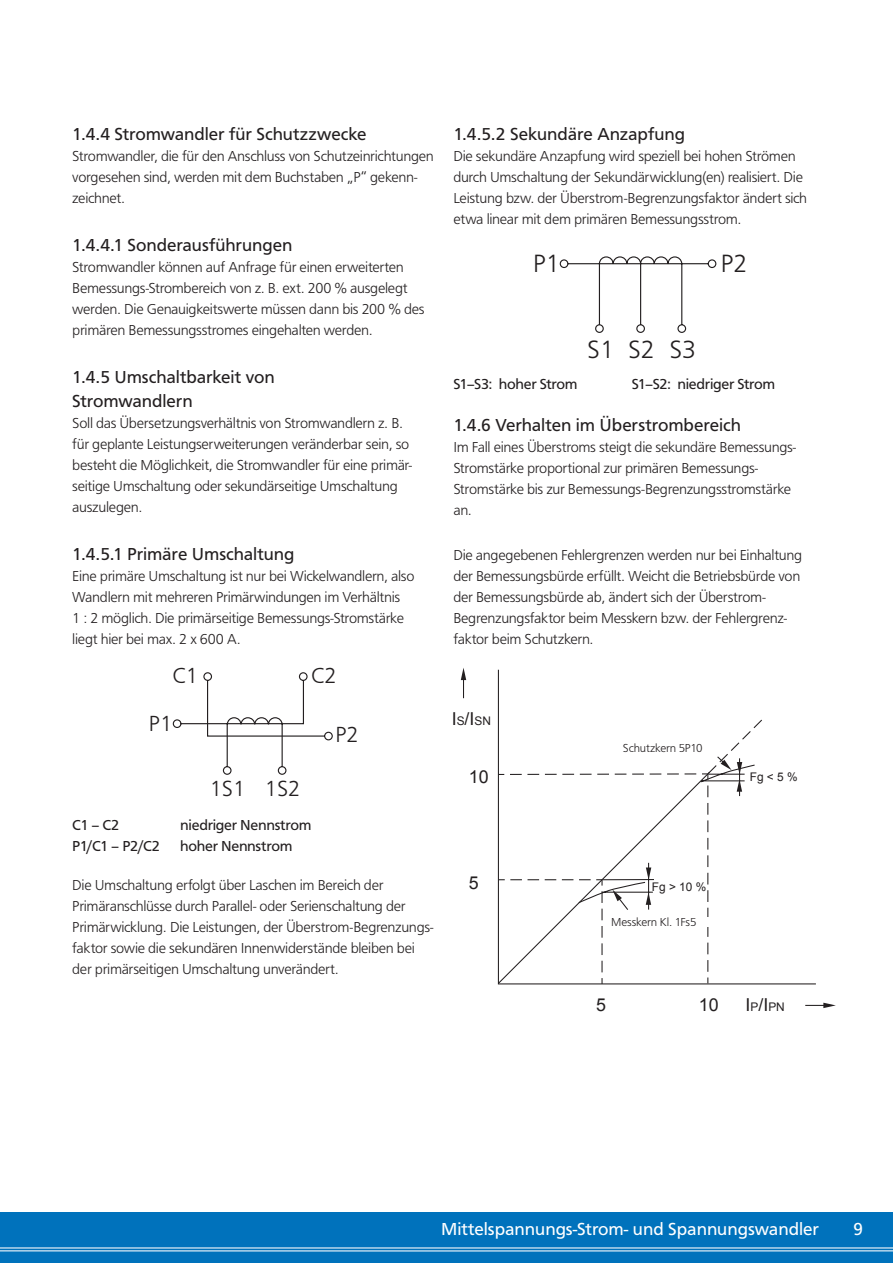
<style>
.page{position:relative;width:893px;height:1263px;background:#fff}
.page>*{position:absolute;margin:0;border:0;box-sizing:border-box;transform-origin:0 0}
.t1{font:300 25.95px "Front Page";color:#231f20}
.t2{font:300 22.65px "Front Page";color:#231f20}
.t3{font:18px/24px "Front Page";letter-spacing:-.005em;color:#231f20}
.t4{font:18px "Front Page";color:#fff}
.t5{font:17.85px "Arial";color:#231f20}
.t6{font:300 15px/21px "Front Page";letter-spacing:-.025em;color:#231f20}
.t7{font:15px "Front Page";letter-spacing:-.02em;color:#231f20}
.t8{font:300 12px "Front Page";letter-spacing:-.015em;color:#231f20}
.t9{font:11.85px "Arial";color:#231f20}
.s1{font-size:11.85px}
</style>
<div class="page">
<div style="left:0;top:1212px;width:893px;height:51px;background:#0072bc"></div>
<svg style="left:0;top:1247px;width:893px;height:5px"></svg>
<svg style="left:172px;top:672px;width:161px;height:103px"></svg>
<svg style="left:559px;top:256px;width:158px;height:77px"></svg>
<svg style="left:497px;top:718px;width:266px;height:267px"></svg>
<svg style="left:805px;top:1003px;width:31px;height:5px"></svg>
<div style="left:611px;top:917px;width:110px;height:9px;background:#fff"></div>
<p class="t3" style="left:72px;top:122px;width:296px">1.4.4 Stromwandler für Schutzzwecke</p>
<p class="t6" style="left:72px;top:146px;width:363px">Stromwandler, die für den Anschluss von Schutzeinrichtungen vorgesehen sind, werden mit dem Buchstaben „P“ gekenn&shy;zeichnet.</p>
<p class="t3" style="left:72px;top:233px;width:221px">1.4.4.1 Sonderausführungen</p>
<p class="t6" style="left:72px;top:257px;width:354px">Stromwandler können auf Anfrage für einen erweiterten Bemessungs-Strombereich von z. B. ext. 200 % ausgelegt werden. Die Genauigkeitswerte müssen dann bis 200 % des primären Bemessungsstromes eingehalten werden.</p>
<p class="t3" style="left:72px;top:365px;width:204px">1.4.5 Umschaltbarkeit von<br>Stromwandlern</p>
<p class="t6" style="left:72px;top:413px;width:341px">Soll das Übersetzungsverhältnis von Stromwandlern z. B. für geplante Leistungserweiterungen veränderbar sein, so besteht die Möglichkeit, die Stromwandler für eine primär&shy;seitige Umschaltung oder sekundärseitige Umschaltung auszulegen.</p>
<p class="t3" style="left:72px;top:542px;width:224px">1.4.5.1 Primäre Umschaltung</p>
<p class="t6" style="left:72px;top:566px;width:344px">Eine primäre Umschaltung ist nur bei Wickelwandlern, also Wandlern mit mehreren Primärwindungen im Verhältnis<br>1 : 2 möglich. Die primärseitige Bemessungs-Stromstärke liegt hier bei max. 2 x 600 A.</p>
<h2 class="t2" style="left:173px;top:663px;width:27px">C1</h2>
<h2 class="t2" style="left:311px;top:663px;width:27px">C2</h2>
<h2 class="t2" style="left:149px;top:711px;width:25px">P1</h2>
<h2 class="t2" style="left:210px;top:776px;width:92px">1S1 1S2</h2>
<h2 class="t2" style="left:335px;top:722px;width:25px">P2</h2>
<p class="t7" style="left:72px;top:817px;width:48px">C1 – C2</p>
<p class="t7" style="left:180px;top:817px;width:133px">niedriger Nennstrom</p>
<p class="t7" style="left:72px;top:838px;width:89px">P1/C1 – P2/C2</p>
<p class="t7" style="left:180px;top:838px;width:114px">hoher Nennstrom</p>
<p class="t6" style="left:72px;top:875px;width:363px">Die Umschaltung erfolgt über Laschen im Bereich der Primäranschlüsse durch Parallel- oder Serienschaltung der Primärwicklung. Die Leistungen, der Überstrom-Begrenzungs&shy;faktor sowie die sekundären Innenwiderstände bleiben bei der primärseitigen Umschaltung unverändert.</p>
<p class="t3" style="left:453px;top:122px;width:233px">1.4.5.2 Sekundäre Anzapfung</p>
<p class="t6" style="left:453px;top:146px;width:355px">Die sekundäre Anzapfung wird speziell bei hohen Strömen durch Umschaltung der Sekundärwicklung(en) realisiert. Die Leistung bzw. der Überstrom-Begrenzungsfaktor ändert sich etwa linear mit dem primären Bemessungsstrom.</p>
<h1 class="t1" style="left:533px;top:248px;width:28px">P1</h1>
<h1 class="t1" style="left:721px;top:248px;width:28px">P2</h1>
<h1 class="t1" style="left:587px;top:335px;width:110px">S1 S2 S3</h1>
<p class="t7" style="left:453px;top:376px;width:126px">S1–S3: hoher Strom</p>
<p class="t7" style="left:632px;top:376px;width:145px">S1–S2: niedriger Strom</p>
<p class="t3" style="left:453px;top:413px;width:289px">1.4.6 Verhalten im Überstrombereich</p>
<p class="t6" style="left:453px;top:437px;width:344px">Im Fall eines Überstroms steigt die sekundäre Bemessungs-Stromstärke proportional zur primären Bemessungs-Stromstärke bis zur Bemessungs-Begrenzungsstromstärke an.</p>
<p class="t6" style="left:453px;top:545px;width:350px">Die angegebenen Fehlergrenzen werden nur bei Einhaltung der Bemessungsbürde erfüllt. Weicht die Betriebsbürde von der Bemessungsbürde ab, ändert sich der Überstrom-Begrenzungsfaktor beim Messkern bzw. der Fehlergrenz-- faktor beim Schutzkern.</p>
<p class="t5" style="left:452px;top:707px;width:41px">I<span class="s1">S</span>/I<span class="s1">SN</span></p>
<p class="t5" style="left:469px;top:765px;width:21px">10</p>
<p class="t5" style="left:469px;top:871px;width:11px">5</p>
<p class="t8" style="left:623px;top:741px;width:81px">Schutzkern 5P10</p>
<p class="t9" style="left:652px;top:879px;width:56px">Fg &gt; 10 %</p>
<p class="t8" style="left:611px;top:916px;width:87px">Messkern Kl. 1Fs5</p>
<p class="t9" style="left:750px;top:769px;width:49px">Fg &lt; 5 %</p>
<p class="t5" style="left:596px;top:993px;width:11px">5</p>
<p class="t5" style="left:699px;top:993px;width:21px">10</p>
<p class="t5" style="left:746px;top:993px;width:41px">I<span class="s1">P</span>/I<span class="s1">PN</span></p>
<p class="t4" style="left:441px;top:1219px;width:379px">Mittelspannungs-Strom- und Spannungswandler</p>
<p class="t4" style="left:853px;top:1219px;width:11px">9</p>
</div>
